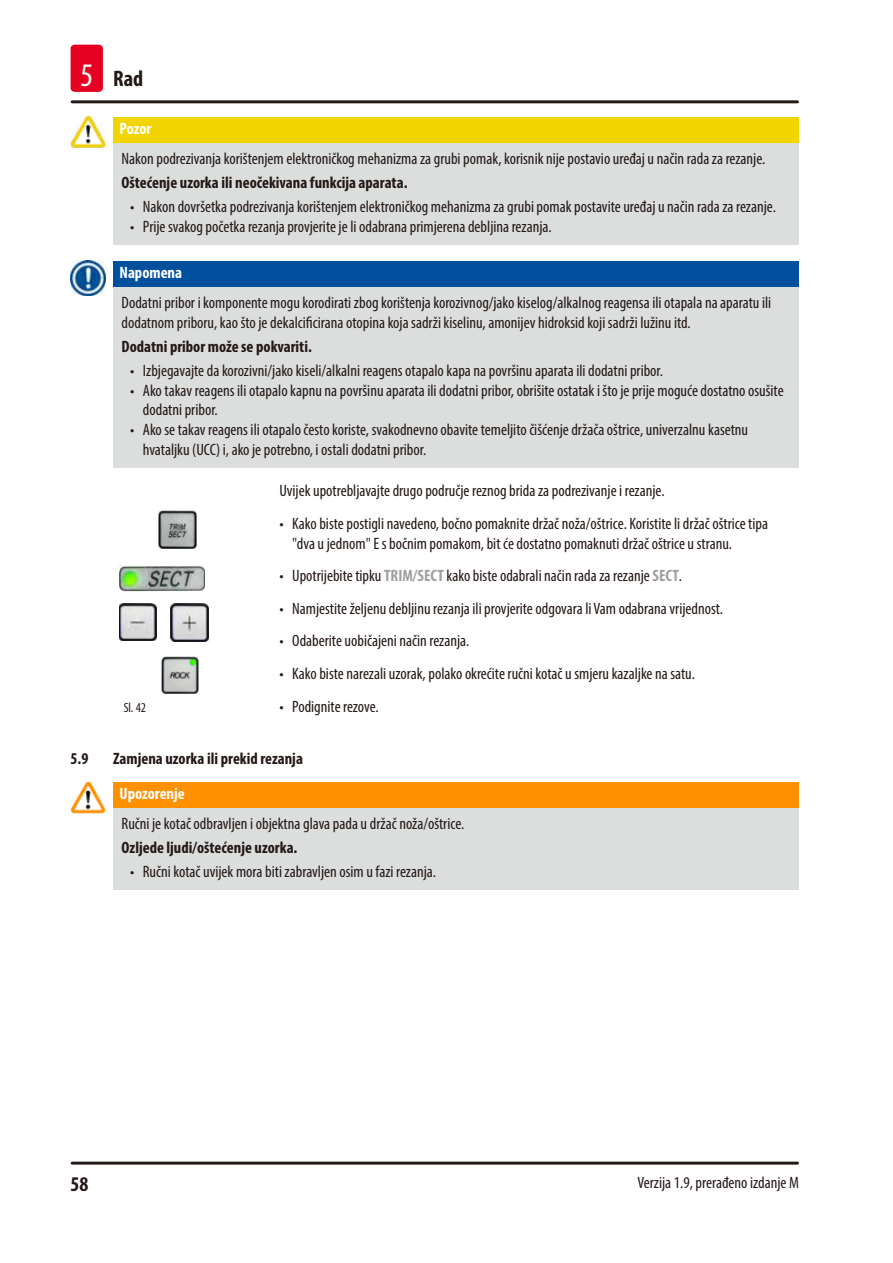
<style>
.page{position:relative;width:893px;height:1263px;background:#fff}
.page>*{position:absolute;margin:0;border:0;box-sizing:border-box;transform-origin:0 0}
.t1{font:700 condensed 22.5px "Myriad Pro";color:#231916}
.t2{font:700 condensed 21px "Myriad Pro";color:#231916}
.Source_of_danger{font:condensed 16.5px/19.8px "Myriad Pro";color:#231916}
.Consequenses_of_non{font:700 condensed 16.5px "Myriad Pro";color:#231916}
.Table_text{font:condensed 16.5px "Myriad Pro";color:#231916}
.Signalword__no_use_a{font:700 condensed 16.5px "Myriad Pro";color:#fff}
.t3{font:condensed 13.5px "Myriad Pro";color:#231916}
.s1{font-weight:400;font-size:33px;color:#fff}
.s2{font-weight:700;color:#a0a0a1}
</style>
<div class="page">
<hr style="left:72px;top:1161px;width:725px;height:3px;background:#231916">
<hr style="left:72px;top:100px;width:725px;height:3px;background:#231916">
<div style="left:71px;top:45px;width:32px;height:47px;background:#e60021;border-radius:4px"></div>
<div style="left:113px;top:117px;width:686px;height:26px;background:#f2d400"></div>
<div style="left:113px;top:143px;width:686px;height:101px;background:#dcdddd"></div>
<img style="left:71px;top:117px;width:34px;height:31px">
<div style="left:113px;top:261px;width:686px;height:26px;background:#00509e"></div>
<div style="left:113px;top:287px;width:686px;height:181px;background:#dcdddd"></div>
<img style="left:71px;top:260px;width:35px;height:36px">
<img style="left:158px;top:510px;width:39px;height:39px">
<img style="left:120px;top:565px;width:85px;height:26px">
<img style="left:119px;top:603px;width:37px;height:38px">
<img style="left:171px;top:603px;width:38px;height:38px">
<img style="left:161px;top:656px;width:37px;height:37px">
<div style="left:113px;top:782px;width:686px;height:26px;background:#ff9000"></div>
<div style="left:113px;top:808px;width:686px;height:82px;background:#dcdddd"></div>
<img style="left:71px;top:781px;width:34px;height:32px">
<h1 class="t1" style="left:80px;top:65px;width:64px"><span class="s1">5</span> Rad</h1>
<p class="Signalword__no_use_a" style="left:119px;top:118px;width:33px">Pozor</p>
<p class="Source_of_danger" style="left:122px;top:148px;width:645px">Nakon podrezivanja korištenjem elektroničkog mehanizma za grubi pomak, korisnik nije postavio uređaj u način rada za rezanje.</p>
<p class="Consequenses_of_non" style="left:122px;top:172px;width:287px">Oštećenje uzorka ili neočekivana funkcija aparata.</p>
<p class="Source_of_danger" style="left:130px;top:196px;width:647px">• Nakon dovršetka podrezivanja korištenjem elektroničkog mehanizma za grubi pomak postavite uređaj u način rada za rezanje.</p>
<p class="Source_of_danger" style="left:130px;top:216px;width:423px">• Prije svakog početka rezanja provjerite je li odabrana primjerena debljina rezanja.</p>
<p class="Signalword__no_use_a" style="left:119px;top:262px;width:64px">Napomena</p>
<p class="Source_of_danger" style="left:122px;top:292px;width:651px">Dodatni pribor i komponente mogu korodirati zbog korištenja korozivnog/jako kiselog/alkalnog reagensa ili otapala na aparatu ili dodatnom priboru, kao što je dekalcificirana otopina koja sadrži kiselinu, amonijev hidroksid koji sadrži lužinu itd.</p>
<p class="Consequenses_of_non" style="left:122px;top:336px;width:192px">Dodatni pribor može se pokvariti.</p>
<p class="Source_of_danger" style="left:130px;top:360px;width:534px">• Izbjegavajte da korozivni/jako kiseli/alkalni reagens otapalo kapa na površinu aparata ili dodatni pribor.</p>
<p class="Source_of_danger" style="left:143px;top:380px;width:642px;text-indent:-13px">• Ako takav reagens ili otapalo kapnu na površinu aparata ili dodatni pribor, obrišite ostatak i što je prije moguće dostatno osušite dodatni pribor.</p>
<p class="Source_of_danger" style="left:143px;top:420px;width:607px;text-indent:-13px">• Ako se takav reagens ili otapalo često koriste, svakodnevno obavite temeljito čišćenje držača oštrice, univerzalnu kasetnu hvataljku (UCC) i, ako je potrebno, i ostali dodatni pribor.</p>
<p class="t3" style="left:124px;top:700px;width:24px">Sl. 42</p>
<p class="Table_text" style="left:279px;top:481px;width:387px">Uvijek upotrebljavajte drugo područje reznog brida za podrezivanje i rezanje.</p>
<p class="Source_of_danger" style="left:292px;top:513px;width:477px;text-indent:-13px">• Kako biste postigli navedeno, bočno pomaknite držač noža/oštrice. Koristite li držač oštrice tipa "dva u jednom" E s bočnim pomakom, bit će dostatno pomaknuti držač oštrice u stranu.</p>
<p class="Source_of_danger" style="left:279px;top:566px;width:404px">• Upotrijebite tipku <span class="s2">TRIM/SECT</span> kako biste odabrali način rada za rezanje <span class="s2">SECT</span>.</p>
<p class="Source_of_danger" style="left:279px;top:598px;width:445px">• Namjestite željenu debljinu rezanja ili provjerite odgovara li Vam odabrana vrijednost.</p>
<p class="Source_of_danger" style="left:279px;top:631px;width:192px">• Odaberite uobičajeni način rezanja.</p>
<p class="Source_of_danger" style="left:279px;top:663px;width:417px">• Kako biste narezali uzorak, polako okrećite ručni kotač u smjeru kazaljke na satu.</p>
<p class="Source_of_danger" style="left:279px;top:696px;width:101px">• Podignite rezove.</p>
<p class="Consequenses_of_non" style="left:71px;top:748px;width:19px">5.9</p>
<p class="Consequenses_of_non" style="left:113px;top:748px;width:191px">Zamjena uzorka ili prekid rezanja</p>
<p class="Signalword__no_use_a" style="left:119px;top:783px;width:67px">Upozorenje</p>
<p class="Source_of_danger" style="left:122px;top:813px;width:344px">Ručni je kotač odbravljen i objektna glava pada u držač noža/oštrice.</p>
<p class="Consequenses_of_non" style="left:122px;top:837px;width:177px">Ozljede ljudi/oštećenje uzorka.</p>
<p class="Source_of_danger" style="left:130px;top:861px;width:307px">• Ručni kotač uvijek mora biti zabravljen osim u fazi rezanja.</p>
<p class="t2" style="left:71px;top:1171px;width:19px">58</p>
<p class="Source_of_danger" style="left:637px;top:1172px;width:163px">Verzija 1.9, prerađeno izdanje M</p>
</div>
